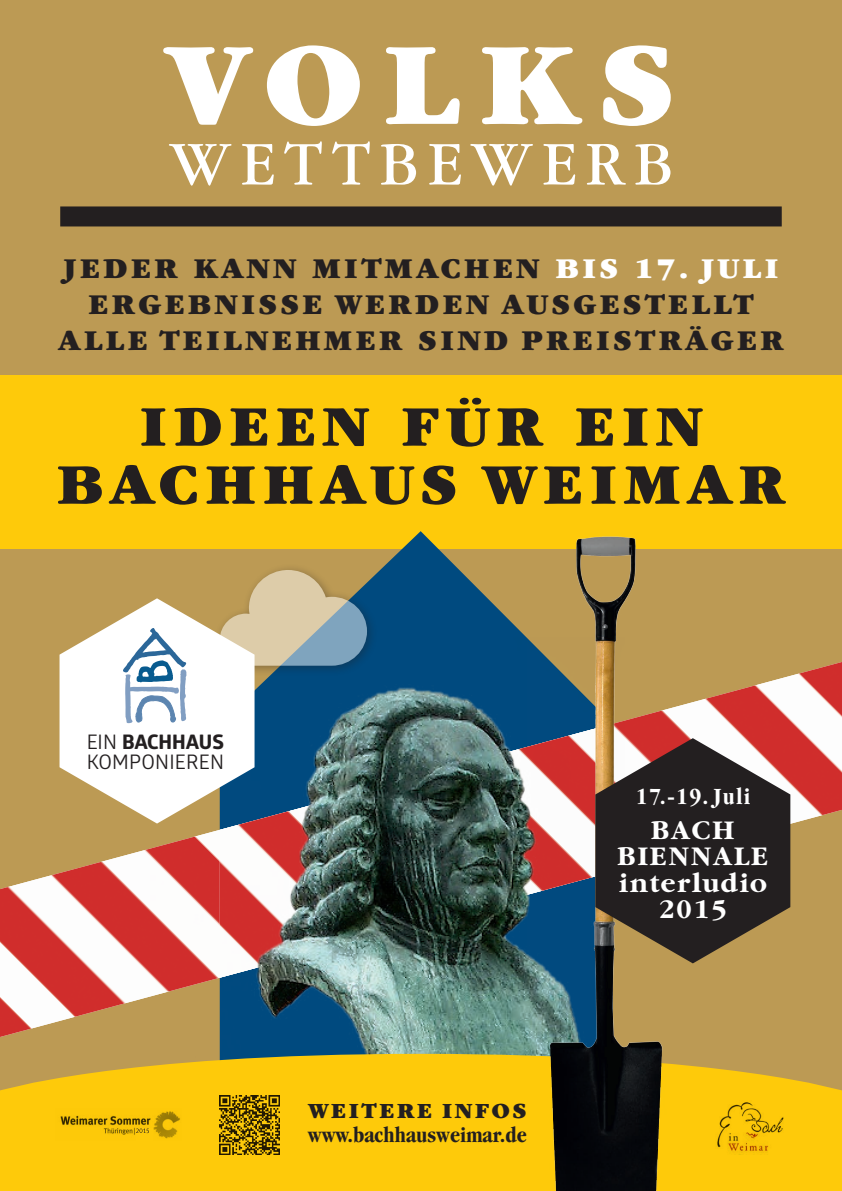
<style>
.page{position:relative;width:842px;height:1191px;background:#bc9a54}
.page>*{position:absolute;margin:0;border:0;box-sizing:border-box;transform-origin:0 0}
.t1{font:900 123.3px "Garamond";letter-spacing:.15em;color:#fff}
.t2{font:64.9px "Garamond";letter-spacing:.15em;color:#fff}
.t3{font:900 60px/58px "Garamond";letter-spacing:.1em;color:#231f20;text-align:center}
.t4{font:900 30px/36px "Garamond";letter-spacing:.1em;color:#231f20;text-align:center}
.t5{font:700 28px/26.6px "Garamond";letter-spacing:.06em;color:#fff;text-align:center}
.t6{font:700 condensed 24px "Garamond";letter-spacing:.05em;color:#fff}
.t7{font:700 condensed 22.6px "Garamond";color:#231f20}
.t8{font:900 22.6px "Garamond";letter-spacing:.1em;color:#231f20}
.t9{font:700 20px "Globerx";color:#231f20}
.t10{font:20px "Glober";letter-spacing:.01em;color:#231f20}
.s1{color:#fff}
.s2{font-family:"Glober";font-weight:400}
</style>
<div class="page">
<div style="left:0;top:375px;width:842px;height:174px;background:#feca0a"></div>
<div style="left:60px;top:206px;width:722px;height:20px;background:#231f20"></div>
<svg style="left:378px;top:531px;width:149px;height:107px;fill:#004a7f"></svg>
<img style="left:0;top:662px;width:842px;height:375px">
<img style="left:150px;top:638px;width:377px;height:415px">
<div style="left:213px;top:563px;width:165px;height:114px;background:#231f20;opacity:.75"></div>
<svg style="left:220px;top:570px;width:147px;height:95px"></svg>
<svg style="left:0;top:1053px;width:842px;height:138px;background:#f5c411"></svg>
<img style="left:55px;top:1108px;width:126px;height:32px">
<div style="left:136px;top:1128px;width:16px;height:25px;background:#feca0a"></div>
<svg style="left:136px;top:1128px;width:13px;height:5px"></svg>
<img style="left:220px;top:1095px;width:59px;height:59px">
<img style="left:527px;top:536px;width:193px;height:655px">
<svg style="left:60px;top:598px;width:195px;height:225px;fill:#fff"></svg>
<svg style="left:123px;top:628px;width:63px;height:95px;background:#bdd0e0"></svg>
<svg style="left:595px;top:738px;width:195px;height:225px;background:#4c3e36"></svg>
<img style="left:711px;top:1100px;width:73px;height:54px">
<h1 class="t1" style="left:166px;top:18px;width:511px">VOLKS</h1>
<h2 class="t2" style="left:170px;top:130px;width:504px">WETTBEWERB</h2>
<p class="t4" style="left:58px;top:251px;width:727px">JEDER KANN MITMACHEN <span class="s1">BIS 17. JULI<br></span>ERGEBNISSE WERDEN AUSGESTELLT<br>ALLE TEILNEHMER SIND PREISTRÄGER</p>
<h3 class="t3" style="left:57px;top:398px;width:730px">IDEEN FÜR EIN<br>BACHHAUS WEIMAR</h3>
<p class="t9" style="left:87px;top:727px;width:139px"><span class="s2">EIN</span> BACHHAUS</p>
<p class="t10" style="left:87px;top:748px;width:139px">KOMPONIEREN</p>
<p class="t8" style="left:308px;top:1098px;width:220px">WEITERE INFOS</p>
<p class="t7" style="left:308px;top:1122px;width:220px">www.bachhausweimar.de</p>
<p class="t6" style="left:636px;top:782px;width:116px">17.-19. Juli</p>
<p class="t5" style="left:618px;top:817px;width:152px">BACH<br>BIENNALE interludio<br>2015</p>
</div>
